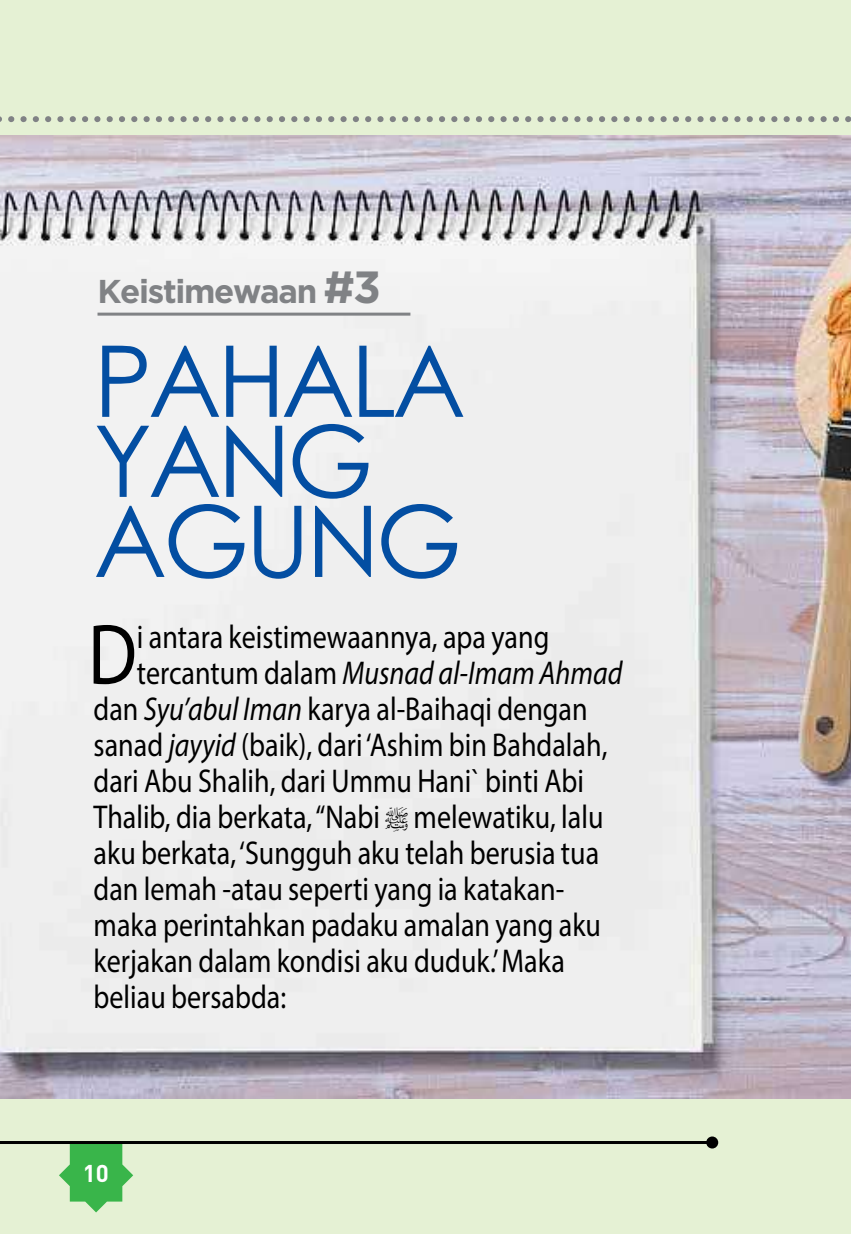
<style>
.page{position:relative;width:851px;height:1234px;background:#fff}
.page>*{position:absolute;margin:0;border:0;box-sizing:border-box;transform-origin:0 0}
.t1{font:99px/80.1px "Century Gothic";letter-spacing:-.04em;color:#034ea2}
.t2{font:86.4px "Myriad Pro";color:#000;scale:.85 1}
.t3{font:33px "Myriad Pro";color:#000;scale:.85 1}
.t4{font:italic 33px "Myriad Pro";color:#000;scale:.85 1}
.t5{font:700 33px "Gotham";letter-spacing:-.04em;color:#808285}
.t6{font:700 24px "DIN Pro";color:#fff}
.s1{font-size:45px}
.s2{font-style:normal}
.s3{font-style:italic}
.s4{font-family:"Islamic Logo";font-size:27px}
</style>
<div class="page">
<div style="left:0;top:0;width:850px;height:1233px;background:#e5f1d4"></div>
<img style="left:0;top:135px;width:850px;height:963px">
<hr style="left:97px;top:312px;width:313px;height:3px;background:#808285">
<svg style="left:0;top:116px;width:851px;height:6px"></svg>
<svg style="left:59px;top:1143px;width:74px;height:69px"></svg>
<hr style="left:0;top:1140px;width:712px;height:3px;background:#000">
<div style="left:706px;top:1136px;width:12px;height:12px;background:#000;border-radius:50%"></div>
<p class="t5" style="left:97px;top:270px;width:285px">Keistimewaan <span class="s1">#3</span></p>
<h1 class="t1" style="left:94px;top:339px;width:373px">PAHALA<br>YANG<br>AGUNG</h1>
<h2 class="t2" style="left:88px;top:601px;width:59px">D</h2>
<p class="t3" style="left:137px;top:616px;width:486px">i antara keistimewaannya, apa yang</p>
<p class="t4" style="left:137px;top:652px;width:572px"><span class="s2">tercantum dalam</span> Musnad al-Imam Ahmad</p>
<p class="t3" style="left:94px;top:688px;width:582px">dan <span class="s3">Syu’abul Iman</span> karya al-Baihaqi dengan</p>
<p class="t3" style="left:94px;top:724px;width:606px">sanad <span class="s3">jayyid</span> (baik), dari ‘Ashim bin Bahdalah,</p>
<p class="t3" style="left:94px;top:760px;width:578px">dari Abu Shalih, dari Ummu Hani` binti Abi</p>
<p class="t3" style="left:94px;top:796px;width:601px">Thalib, dia berkata, “Nabi <span class="s4">n</span> melewatiku, lalu</p>
<p class="t3" style="left:94px;top:832px;width:596px">aku berkata, ‘Sungguh aku telah berusia tua</p>
<p class="t3" style="left:94px;top:868px;width:555px">dan lemah -atau seperti yang ia katakan-</p>
<p class="t3" style="left:94px;top:904px;width:598px">maka perintahkan padaku amalan yang aku</p>
<p class="t3" style="left:94px;top:940px;width:556px">kerjakan dalam kondisi aku duduk.’ Maka</p>
<p class="t3" style="left:94px;top:976px;width:228px">beliau bersabda:</p>
<p class="t6" style="left:83px;top:1156px;width:28px">10</p>
</div>
